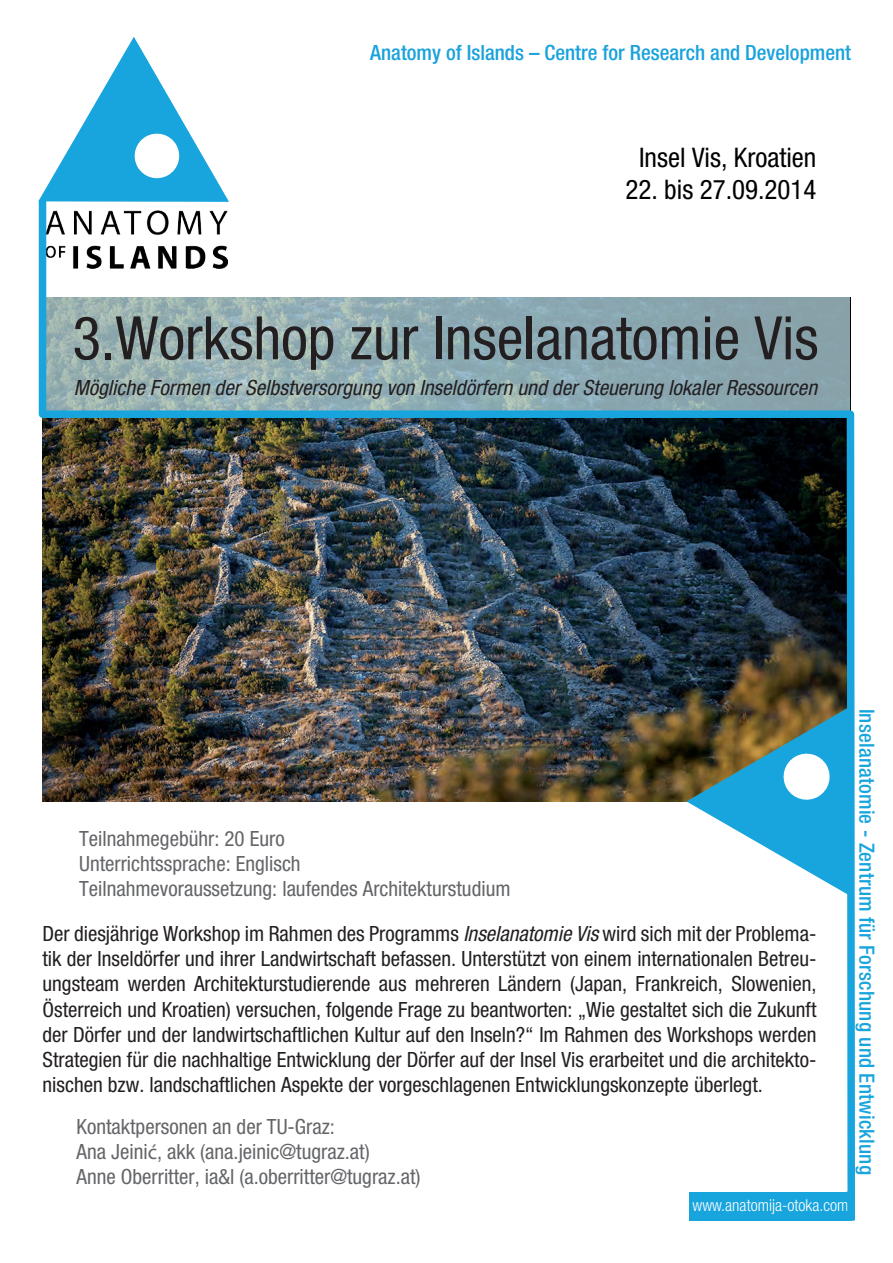
<style>
.page{position:relative;width:893px;height:1263px;background:#fff}
.page>*{position:absolute;margin:0;border:0;box-sizing:border-box;transform-origin:0 0}
.t1{font:condensed 60px "Helvetica Neue LT Std";color:#231f20}
.t2{font:condensed 27px "Helvetica Neue LT Std";color:#000}
.t3{font:condensed 21px/25.2px "Helvetica Neue LT Std";color:#231f20;text-align:justify}
.t4{font:condensed 21px/25.2px "Helvetica Neue LT Std";color:#636568}
.t5{font:italic condensed 21px "Helvetica Neue LT Std";color:#231f20}
.t6{font:500 condensed 21px "Helvetica Neue LT Std";color:#1aa2dc}
.t7{font:500 condensed 21px "Helvetica Neue LT Std";letter-spacing:.01em;color:#18a5de}
.t8{font:300 condensed 16.5px "Helvetica Neue LT Std";color:#fff}
.s1{font-style:italic}
.s2{font-family:"Myriad Pro";font-stretch:normal}
</style>
<div class="page">
<svg style="left:43px;top:37px;width:181px;height:156px"></svg>
<img style="left:38px;top:193px;width:817px;height:1028px">
<p class="t6" style="left:370px;top:40px;width:482px">Anatomy of Islands – Centre for Research and Development</p>
<p class="t2" style="left:639px;top:142px;width:179px">Insel Vis, Kroatien</p>
<p class="t2" style="left:625px;top:174px;width:192px">22. bis 27.09.2014</p>
<h1 class="t1" style="left:72px;top:303px;width:748px">3.Workshop zur Inselanatomie Vis</h1>
<p class="t5" style="left:74px;top:376px;width:745px">Mögliche Formen der Selbstversorgung von Inseldörfern und der Steuerung lokaler Ressourcen</p>
<p class="t4" style="left:79px;top:826px;width:433px">Teilnahmegebühr: 20 Euro<br>Unterrichtssprache: Englisch<br>Teilnahmevoraussetzung: laufendes Architekturstudium</p>
<p class="t3" style="left:43px;top:921px;width:775px">Der diesjährige Workshop im Rahmen des Programms <span class="s1">Inselanatomie Vis</span> wird sich mit der Problema&shy;tik der Inseldörfer und ihrer Landwirtschaft befassen. Unterstützt von einem internationalen Betreu&shy;ungsteam werden Architekturstudierende aus mehreren Ländern (Japan, Frankreich, Slowenien, Österreich und Kroatien) versuchen, folgende Frage zu beantworten: „Wie gestaltet sich die Zukunft der Dörfer und der landwirtschaftlichen Kultur auf den Inseln?“ Im Rahmen des Workshops werden Strategien für die nachhaltige Entwicklung der Dörfer auf der Insel Vis erarbeitet und die architekto&shy;nischen bzw. landschaftlichen Aspekte der vorgeschlagenen Entwicklungskonzepte überlegt.</p>
<p class="t4" style="left:77px;top:1114px;width:346px">Kontaktpersonen an der TU-Graz:<br>Ana Jeini<span class="s2">ć</span>, akk (ana.jeinic@tugraz.at)<br>Anne Oberritter, ia&amp;l (a.oberritter@tugraz.at)</p>
<p class="t8" style="left:693px;top:1196px;width:157px">www.anatomija-otoka.com</p>
<p class="t7" style="left:879px;top:708px;width:468px;rotate:90deg">Inselanatomie - Zentrum für Forschung und Entwicklung</p>
</div>
